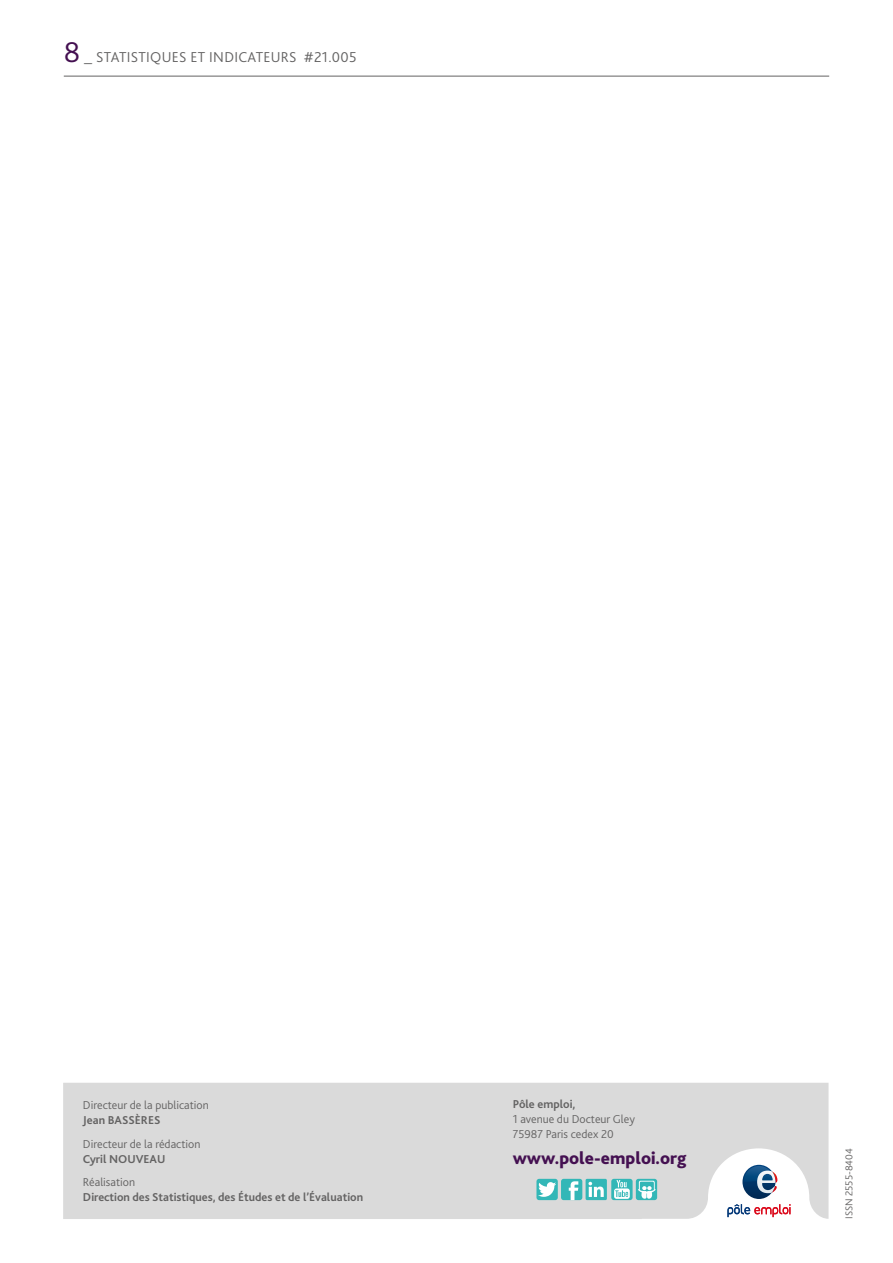
<style>
.page{position:relative;width:893px;height:1263px;background:#fff}
.page>*{position:absolute;margin:0;border:0;box-sizing:border-box;transform-origin:0 0}
.t1{font:800 18px "Bliss 2";color:#441051}
.t2{font:300 15px "Bliss 2";letter-spacing:.02em;color:#646363}
.t3{font:300 12px/15px "Bliss 2";color:#646363}
.t4{font:700 12px "Bliss 2";color:#646363}
.t5{font:300 10.5px "Bliss 2";color:#646363}
.s1{font-size:30px;color:#441051}
.s2{font-size:18px}
</style>
<div class="page">
<hr style="left:64px;top:76px;width:765px;height:1px;background:#646363">
<div style="left:63px;top:1083px;width:765px;height:136px;background:#dadada"></div>
<div style="left:561px;top:1179px;width:21px;height:21px;background:#33b7b7;border-radius:3px"></div>
<svg style="left:569px;top:1181px;width:9px;height:19px"></svg>
<div style="left:536px;top:1179px;width:22px;height:21px;background:#33b7b7;border-radius:3px"></div>
<svg style="left:538px;top:1182px;width:18px;height:15px"></svg>
<div style="left:611px;top:1179px;width:22px;height:21px;background:#33b7b7;border-radius:3px"></div>
<svg style="left:614px;top:1180px;width:16px;height:19px"></svg>
<svg style="left:636px;top:1179px;width:21px;height:21px"></svg>
<svg style="left:638px;top:1181px;width:18px;height:19px"></svg>
<svg style="left:586px;top:1179px;width:21px;height:21px"></svg>
<p class="t2" style="left:64px;top:47px;width:294px"><span class="s1">8</span> <span class="s2">_</span> STATISTIQUES ET INDICATEURS #21.005</p>
<p class="t3" style="left:83px;top:1098px;width:127px">Directeur de la publication</p>
<p class="t4" style="left:83px;top:1113px;width:79px">Jean BASSÈRES</p>
<p class="t3" style="left:83px;top:1136px;width:119px">Directeur de la rédaction</p>
<p class="t4" style="left:83px;top:1151px;width:84px">Cyril NOUVEAU</p>
<p class="t3" style="left:83px;top:1175px;width:54px">Réalisation</p>
<p class="t4" style="left:83px;top:1190px;width:282px">Direction des Statistiques, des Études et de l’Évaluation</p>
<p class="t4" style="left:513px;top:1097px;width:64px">Pôle emploi,</p>
<p class="t3" style="left:513px;top:1112px;width:124px">1 avenue du Docteur Gley<br>75987 Paris cedex 20</p>
<h1 class="t1" style="left:513px;top:1147px;width:175px">www.pole-emploi.org</h1>
<p class="t5" style="left:842px;top:1219px;width:72px;rotate:-90deg">ISSN 2555-8404</p>
</div>
